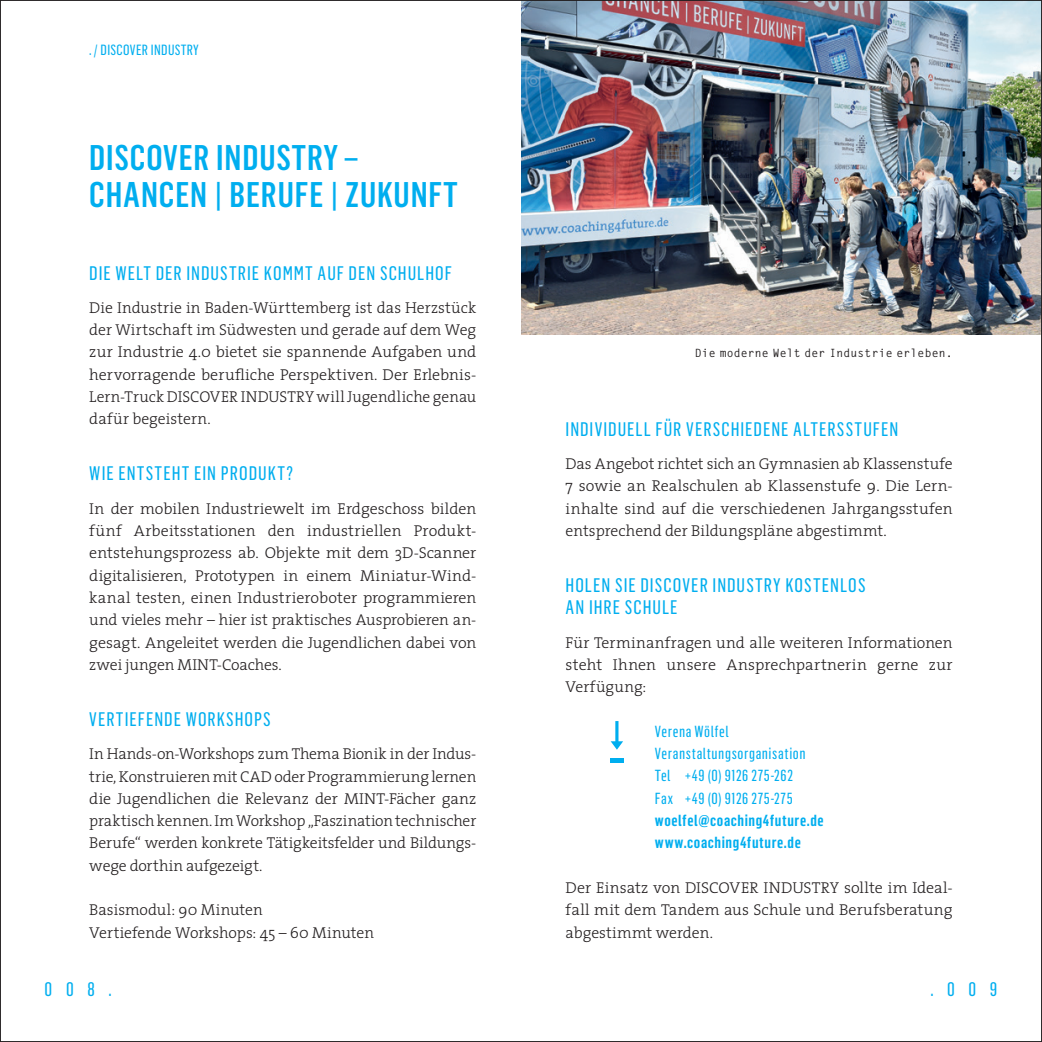
<style>
.page{position:relative;width:1042px;height:1042px;background:#fff}
.page>*{position:absolute;margin:0;border:0;box-sizing:border-box;transform-origin:0 0}
.t1{font:500 35px/36.8px "Flama Condensed";letter-spacing:.025em;color:#00aeef}
.t2{font:19.25px/22.4px "Flama Condensed Basic";letter-spacing:.055em;color:#00aeef}
.t3{font:300 15.75px/22.4px "The Serif";color:#231f20;text-align:justify}
.t4{font:15.75px/22.4px "Flama Condensed Basic";letter-spacing:.04em;color:#00aeef}
.t5{font:600 15.75px/22.4px "Flama Condensed";letter-spacing:.035em;color:#00aeef}
.t6{font:14.53px "Flama Condensed Basic";letter-spacing:.025em;color:#00aeef}
.t7{font:700 11.38px "Letter Gothic Std";letter-spacing:.02em;color:#231f20}
</style>
<div class="page">
<img style="left:521px;top:2px;width:519px;height:333px">
<svg style="left:611px;top:721px;width:12px;height:29px"></svg>
<div style="left:610px;top:758px;width:13px;height:5px;background:#00aeef"></div>
<p class="t6" style="left:89px;top:41px;width:111px">. / DISCOVER INDUSTRY</p>
<h1 class="t1" style="left:89px;top:138px;width:370px">DISCOVER INDUSTRY –<br>CHANCEN | BERUFE | ZUKUNFT</h1>
<p class="t2" style="left:89px;top:261px;width:364px">DIE WELT DER INDUSTRIE KOMMT AUF DEN SCHULHOF</p>
<p class="t3" style="left:89px;top:296px;width:388px">Die Industrie in Baden-Württemberg ist das Herzstück der Wirtschaft im Südwesten und gerade auf dem Weg zur Industrie 4.0 bietet sie spannende Aufgaben und hervorragende berufliche Perspektiven. Der Erlebnis-Lern-Truck DISCOVER INDUSTRY will Jugendliche genau dafür begeistern.</p>
<p class="t2" style="left:89px;top:461px;width:205px">WIE ENTSTEHT EIN PRODUKT?</p>
<p class="t3" style="left:89px;top:497px;width:388px">In der mobilen Industriewelt im Erdgeschoss bilden fünf Arbeitsstationen den industriellen Produkt&shy;entstehungsprozess ab. Objekte mit dem 3D-Scanner digitalisieren, Prototypen in einem Miniatur-Wind&shy;kanal testen, einen Industrieroboter programmieren und vieles mehr – hier ist praktisches Ausprobieren an&shy;gesagt. Angeleitet werden die Jugendlichen dabei von zwei jungen MINT-Coaches.</p>
<p class="t2" style="left:89px;top:707px;width:183px">VERTIEFENDE WORKSHOPS</p>
<p class="t3" style="left:89px;top:743px;width:388px">In Hands-on-Workshops zum Thema Bionik in der Indus&shy;trie, Konstruieren mit CAD oder Programmierung lernen die Jugendlichen die Relevanz der MINT-Fächer ganz praktisch kennen. Im Workshop „Faszination technischer Berufe“ werden konkrete Tätigkeitsfelder und Bildungs&shy;wege dorthin aufgezeigt.</p>
<p class="t3" style="left:89px;top:899px;width:286px">Basismodul: 90 Minuten<br>Vertiefende Workshops: 45 – 60 Minuten</p>
<p class="t7" style="left:695px;top:346px;width:259px">Die moderne Welt der Industrie erleben.</p>
<p class="t2" style="left:566px;top:417px;width:334px">INDIVIDUELL FÜR VERSCHIEDENE ALTERSSTUFEN</p>
<p class="t3" style="left:566px;top:452px;width:388px">Das Angebot richtet sich an Gymnasien ab Klassenstufe 7 sowie an Realschulen ab Klassenstufe 9. Die Lern&shy;inhalte sind auf die verschiedenen Jahrgangsstufen entsprechend der Bildungspläne abgestimmt.</p>
<p class="t2" style="left:566px;top:573px;width:301px">HOLEN SIE DISCOVER INDUSTRY KOSTENLOS<br>AN IHRE SCHULE</p>
<p class="t3" style="left:566px;top:631px;width:388px">Für Terminanfragen und alle weiteren Informationen steht Ihnen unsere Ansprechpartnerin gerne zur Verfügung:</p>
<p class="t4" style="left:655px;top:719px;width:152px">Verena Wölfel<br>Veranstaltungsorganisation<br>Tel +49 (0) 9126 275-262<br>Fax +49 (0) 9126 275-275</p>
<p class="t5" style="left:655px;top:809px;width:170px">woelfel@coaching4future.de www.coaching4future.de</p>
<p class="t3" style="left:566px;top:877px;width:388px">Der Einsatz von DISCOVER INDUSTRY sollte im Ideal&shy;fall mit dem Tandem aus Schule und Berufsberatung abgestimmt werden.</p>
<p class="t2" style="left:45px;top:977px;width:68px">008.</p>
<p class="t2" style="left:930px;top:977px;width:68px">.009</p>
</div>
